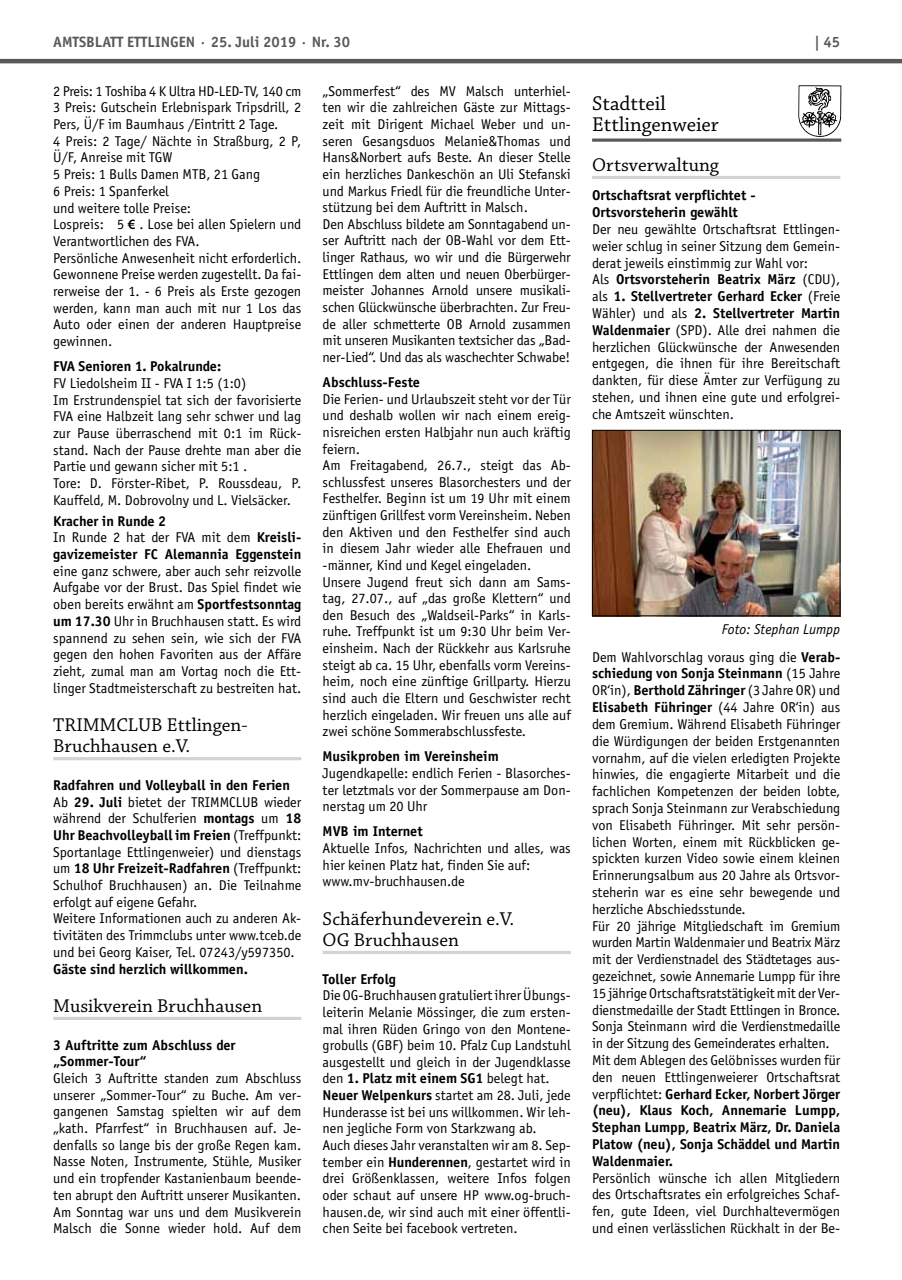
<style>
.page{position:relative;width:902px;height:1280px;background:#fff}
.page>*{position:absolute;margin:0;border:0;box-sizing:border-box;transform-origin:0 0}
.t1{font:21px/21px "Chaparral Pro";color:#000}
.t2{font:19.5px/21.1px "Chaparral Pro";color:#000}
.t3{font:700 15px "Officina Sans";color:#58595b}
.t4{font:14.25px/16.6px "Officina Sans";color:#000}
.t5{font:700 14.25px/16.6px "Officina Sans";color:#000}
.s1{font-family:"Myriad Pro";font-weight:600}
.s2{font-weight:400}
.s3{font-weight:700}
.s4{font-style:italic}
</style>
<div class="page">
<hr style="left:0;top:59px;width:901px;height:4px;background:#58595b">
<hr style="left:53px;top:757px;width:248px;height:3px;background:#d1d3d4">
<hr style="left:53px;top:1017px;width:248px;height:3px;background:#d1d3d4">
<hr style="left:322px;top:951px;width:248px;height:3px;background:#d1d3d4">
<hr style="left:592px;top:176px;width:248px;height:3px;background:#d1d3d4">
<svg style="left:798px;top:85px;width:43px;height:52px"></svg>
<svg style="left:592px;top:138px;width:249px;height:4px"></svg>
<img style="left:594px;top:432px;width:244px;height:182px">
<div style="left:592px;top:430px;width:248px;height:186px;border:1px solid #000"></div>
<p class="t3" style="left:53px;top:32px;width:298px">Amtsblatt Ettlingen · 25. Juli 2019 · Nr. 30</p>
<p class="t3" style="left:814px;top:32px;width:28px">| 45</p>
<p class="t4" style="left:53px;top:83px;width:250px">2 Preis: 1 Toshiba 4 K Ultra HD-LED-TV, 140 cm 3 Preis: Gutschein Erlebnispark Tripsdrill, 2<br>Pers, Ü/F im Baumhaus /Eintritt 2 Tage.<br>4 Preis: 2 Tage/ Nächte in Straßburg, 2 P, Ü/F, Anreise mit TGW<br>5 Preis: 1 Bulls Damen MTB, 21 Gang<br>6 Preis: 1 Spanferkel<br>und weitere tolle Preise:<br>Lospreis: 5 <span class="s1">€</span> . Lose bei allen Spielern und Verantwortlichen des FVA.<br>Persönliche Anwesenheit nicht erforderlich.<br>Gewonnene Preise werden zugestellt. Da fai&shy;rerweise der 1. - 6 Preis als Erste gezogen werden, kann man auch mit nur 1 Los das Auto oder einen der anderen Hauptpreise gewinnen.</p>
<p class="t5" style="left:53px;top:358px;width:170px">FVA Senioren 1. Pokalrunde:</p>
<p class="t4" style="left:53px;top:375px;width:250px">FV Liedolsheim II - FVA I 1:5 (1:0)<br>Im Erstrundenspiel tat sich der favorisierte FVA eine Halbzeit lang sehr schwer und lag zur Pause überraschend mit 0:1 im Rück&shy;stand. Nach der Pause drehte man aber die Partie und gewann sicher mit 5:1 .<br>Tore: D. Förster-Ribet, P. Roussdeau, P.<br>Kauffeld, M. Dobrovolny und L. Vielsäcker.</p>
<p class="t5" style="left:53px;top:512px;width:250px">Kracher in Runde 2<br><span class="s2">In Runde 2 hat der FVA mit dem</span> Kreisli&shy;gavizemeister FC Alemannia Eggenstein</p>
<p class="t4" style="left:53px;top:563px;width:250px;text-align:justify">eine ganz schwere, aber auch sehr reizvolle Aufgabe vor der Brust. Das Spiel findet wie oben bereits erwähnt am <span class="s3">Sportfestsonntag um 17.30</span> Uhr in Bruchhausen statt. Es wird spannend zu sehen sein, wie sich der FVA gegen den hohen Favoriten aus der Affäre zieht, zumal man am Vortag noch die Ett&shy;linger Stadtmeisterschaft zu bestreiten hat.</p>
<h2 class="t2" style="left:53px;top:715px;width:196px">TRIMMCLUB Ettlingen-<br>Bruchhausen e.V.</h2>
<p class="t4" style="left:53px;top:777px;width:250px"><span class="s3">Radfahren und Volleyball in den Ferien </span>Ab <span class="s3">29. Juli</span> bietet der TRIMMCLUB wieder während der Schulferien <span class="s3">montags</span> um <span class="s3">18<br>Uhr Beachvolleyball im Freien</span> (Treffpunkt:<br>Sportanlage Ettlingenweier) und dienstags um <span class="s3">18 Uhr Freizeit-Radfahren</span> (Treffpunkt:<br>Schulhof Bruchhausen) an. Die Teilnahme erfolgt auf eigene Gefahr.<br>Weitere Informationen auch zu anderen Ak&shy;tivitäten des Trimmclubs unter www.tceb.de und bei Georg Kaiser, Tel. 07243/y597350.</p>
<p class="t5" style="left:53px;top:960px;width:196px">Gäste sind herzlich willkommen.</p>
<h2 class="t2" style="left:53px;top:996px;width:210px">Musikverein Bruchhausen</h2>
<p class="t5" style="left:53px;top:1036px;width:184px">3 Auftritte zum Abschluss der „Sommer-Tour“</p>
<p class="t4" style="left:53px;top:1070px;width:250px;text-align:justify">Gleich 3 Auftritte standen zum Abschluss unserer „Sommer-Tour“ zu Buche. Am ver&shy;gangenen Samstag spielten wir auf dem „kath. Pfarrfest“ in Bruchhausen auf. Je&shy;denfalls so lange bis der große Regen kam.<br>Nasse Noten, Instrumente, Stühle, Musiker und ein tropfender Kastanienbaum beende&shy;ten abrupt den Auftritt unserer Musikanten.<br>Am Sonntag war uns und dem Musikverein Malsch die Sonne wieder hold. Auf dem</p>
<p class="t4" style="left:322px;top:83px;width:250px">„Sommerfest“ des MV Malsch unterhiel&shy;ten wir die zahlreichen Gäste zur Mittags&shy;zeit mit Dirigent Michael Weber und un&shy;seren Gesangsduos Melanie&amp;Thomas und Hans&amp;Norbert aufs Beste. An dieser Stelle ein herzliches Dankeschön an Uli Stefanski und Markus Friedl für die freundliche Unter&shy;stützung bei dem Auftritt in Malsch.<br>Den Abschluss bildete am Sonntagabend un&shy;ser Auftritt nach der OB-Wahl vor dem Ett&shy;linger Rathaus, wo wir und die Bürgerwehr Ettlingen dem alten und neuen Oberbürger&shy;meister Johannes Arnold unsere musikali&shy;schen Glückwünsche überbrachten. Zur Freu&shy;de aller schmetterte OB Arnold zusammen mit unseren Musikanten textsicher das „Bad&shy;ner-Lied“. Und das als waschechter Schwabe!</p>
<p class="t5" style="left:322px;top:374px;width:99px">Abschluss-Feste</p>
<p class="t4" style="left:322px;top:390px;width:250px">Die Ferien- und Urlaubszeit steht vor der Tür und deshalb wollen wir nach einem ereig&shy;nisreichen ersten Halbjahr nun auch kräftig feiern.<br>Am Freitagabend, 26.7., steigt das Ab&shy;schlussfest unseres Blasorchesters und der Festhelfer. Beginn ist um 19 Uhr mit einem zünftigen Grillfest vorm Vereinsheim. Neben den Aktiven und den Festhelfer sind auch in diesem Jahr wieder alle Ehefrauen und -männer, Kind und Kegel eingeladen.<br>Unsere Jugend freut sich dann am Sams&shy;tag, 27.07., auf „das große Klettern“ und den Besuch des „Waldseil-Parks“ in Karls&shy;ruhe. Treffpunkt ist um 9:30 Uhr beim Ver&shy;einsheim. Nach der Rückkehr aus Karlsruhe steigt ab ca. 15 Uhr, ebenfalls vorm Vereins&shy;heim, noch eine zünftige Grillparty. Hierzu sind auch die Eltern und Geschwister recht herzlich eingeladen. Wir freuen uns alle auf zwei schöne Sommerabschlussfeste.</p>
<p class="t5" style="left:322px;top:748px;width:178px">Musikproben im Vereinsheim</p>
<p class="t4" style="left:322px;top:765px;width:250px;text-align:justify">Jugendkapelle: endlich Ferien - Blasorches&shy;ter letztmals vor der Sommerpause am Don&shy;nerstag um 20 Uhr</p>
<p class="t5" style="left:322px;top:823px;width:102px">MVB im Internet</p>
<p class="t4" style="left:322px;top:840px;width:250px">Aktuelle Infos, Nachrichten und alles, was hier keinen Platz hat, finden Sie auf: www.mv-bruchhausen.de</p>
<h2 class="t2" style="left:322px;top:909px;width:193px">Schäferhundeverein e.V.<br>OG Bruchhausen</h2>
<p class="t5" style="left:322px;top:970px;width:75px">Toller Erfolg</p>
<p class="t4" style="left:322px;top:987px;width:250px">Die OG-Bruchhausen gratuliert ihrer Übungs&shy;leiterin Melanie Mössinger, die zum ersten&shy;mal ihren Rüden Gringo von den Montene&shy;grobulls (GBF) beim 10. Pfalz Cup Landstuhl ausgestellt und gleich in der Jugendklasse den <span class="s3">1. Platz mit einem SG 1</span> belegt hat.<br><span class="s3">Neuer Welpenkurs</span> startet am 28. Juli, jede Hunderasse ist bei uns willkommen. Wir leh&shy;nen jegliche Form von Starkzwang ab.<br>Auch dieses Jahr veranstalten wir am 8. Sep&shy;tember ein <span class="s3">Hunderennen</span>, gestartet wird in drei Größenklassen, weitere Infos folgen oder schaut auf unsere HP www.og-bruch&shy;hausen.de, wir sind auch mit einer öffentli&shy;chen Seite bei facebook vertreten.</p>
<h1 class="t1" style="left:592px;top:94px;width:128px">Stadtteil<br>Ettlingenweier</h1>
<h2 class="t2" style="left:592px;top:155px;width:128px">Ortsverwaltung</h2>
<p class="t5" style="left:592px;top:187px;width:165px">Ortschaftsrat verpflichtet -<br>Ortsvorsteherin gewählt</p>
<p class="t4" style="left:592px;top:221px;width:250px">Der neu gewählte Ortschaftsrat Ettlingen&shy;weier schlug in seiner Sitzung dem Gemein&shy;derat jeweils einstimmig zur Wahl vor:<br>Als <span class="s3">Ortsvorsteherin Beatrix März</span> (CDU), als <span class="s3">1. Stellvertreter Gerhard Ecker</span> (Freie Wähler) und als <span class="s3">2. Stellvertreter Martin Waldenmaier</span> (SPD). Alle drei nahmen die herzlichen Glückwünsche der Anwesenden entgegen, die ihnen für ihre Bereitschaft dankten, für diese Ämter zur Verfügung zu stehen, und ihnen eine gute und erfolgrei&shy;che Amtszeit wünschten.</p>
<p class="t4" style="left:592px;top:616px;width:250px;line-height:27.5px;text-align:right"><span class="s4">Foto: Stephan Lumpp<br></span>Dem Wahlvorschlag voraus ging die <span class="s3">Verab-</span></p>
<p class="t4" style="left:592px;top:665px;width:250px"><span class="s3">schiedung von Sonja Steinmann</span> (15 Jahre OR‘in), <span class="s3">Berthold Zähringer</span> (3 Jahre OR) und <span class="s3">Elisabeth Führinger</span> (44 Jahre OR‘in) aus dem Gremium. Während Elisabeth Führinger die Würdigungen der beiden Erstgenannten vornahm, auf die vielen erledigten Projekte hinwies, die engagierte Mitarbeit und die fachlichen Kompetenzen der beiden lobte, sprach Sonja Steinmann zur Verabschiedung von Elisabeth Führinger. Mit sehr persön&shy;lichen Worten, einem mit Rückblicken ge&shy;spickten kurzen Video sowie einem kleinen Erinnerungsalbum aus 20 Jahre als Ortsvor&shy;steherin war es eine sehr bewegende und herzliche Abschiedsstunde.<br>Für 20 jährige Mitgliedschaft im Gremium wurden Martin Waldenmaier und Beatrix März mit der Verdienstnadel des Städtetages aus&shy;gezeichnet, sowie Annemarie Lumpp für ihre 15 jährige Ortschaftsratstätigkeit mit der Ver&shy;dienstmedaille der Stadt Ettlingen in Bronce.<br>Sonja Steinmann wird die Verdienstmedaille in der Sitzung des Gemeinderates erhalten.<br>Mit dem Ablegen des Gelöbnisses wurden für den neuen Ettlingenweierer Ortschaftsrat verpflichtet: <span class="s3">Gerhard Ecker, Norbert Jörger (neu), Klaus Koch, Annemarie Lumpp, Stephan Lumpp, Beatrix März, Dr. Daniela Platow (neu), Sonja Schäddel und Martin Waldenmaier.</span></p>
<p class="t4" style="left:592px;top:1169px;width:250px;text-align:justify">Persönlich wünsche ich allen Mitgliedern des Ortschaftsrates ein erfolgreiches Schaf&shy;fen, gute Ideen, viel Durchhaltevermögen und einen verlässlichen Rückhalt in der Be-</p>
</div>
